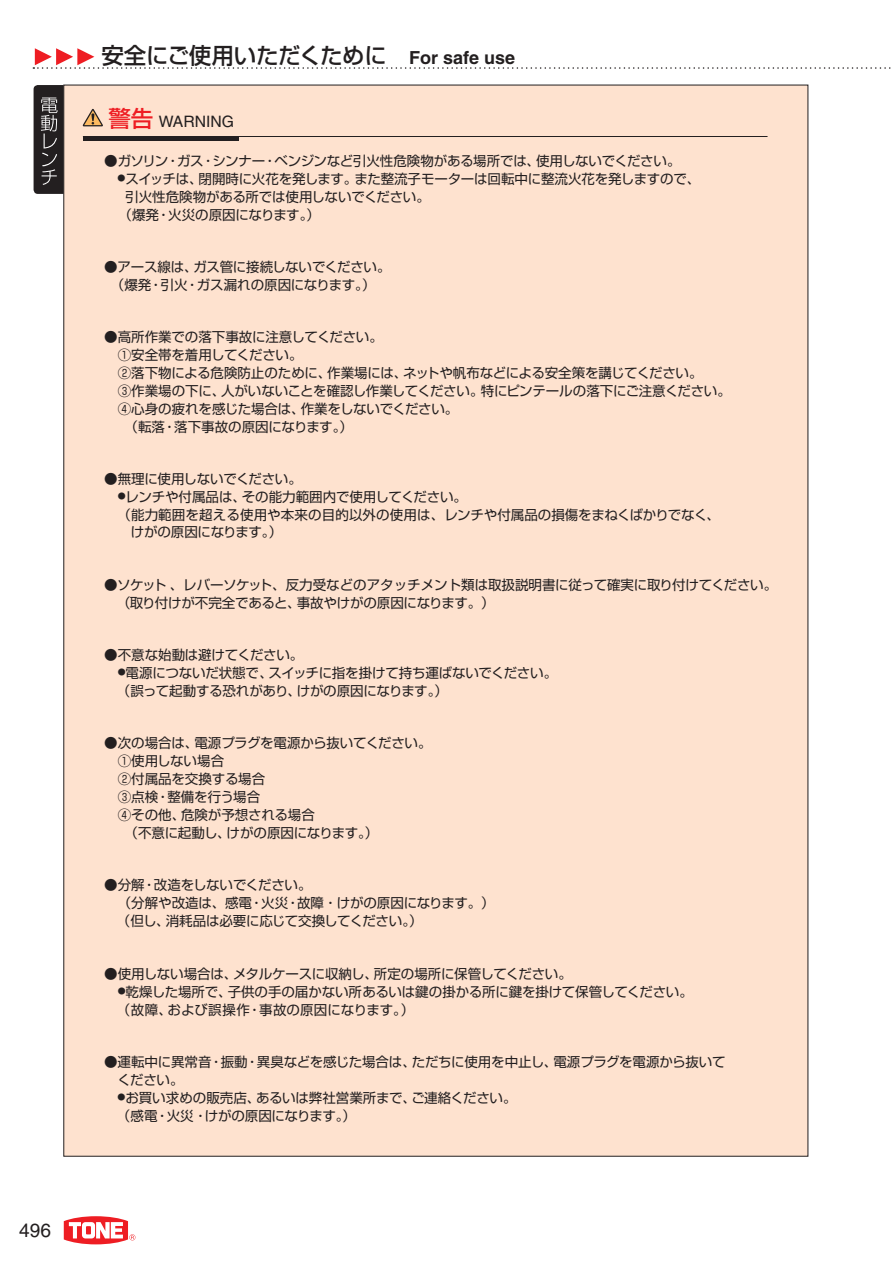
<style>
.page{position:relative;width:893px;height:1263px;background:#fff}
.page>*{position:absolute;margin:0;border:0;box-sizing:border-box;transform-origin:0 0}
.t1{font:22.5px "Shin Go Pro Medium 90 pv RKSJ H";letter-spacing:-.015em;color:#231f20}
.t2{font:19.2px "Helvetica";color:#231f20}
.t3{font:15.75px "Helvetica";color:#231f20}
.t4{font:13.5px/18px "Shin Go Pro Regular 90 pv RKSJ H";letter-spacing:-.015em;color:#231f20}
.s1{font-family:"Helvetica";font-weight:700;font-size:18px}
.s2{font-family:"Shin Go Pro Medium 90 pv RKSJ H";font-size:22.5px;color:#ee1d23}
</style>
<div class="page">
<svg style="left:64px;top:1216px;width:71px;height:28px"></svg>
<div style="left:64px;top:85px;width:744px;height:1071px;background:#fee2cf"></div>
<svg style="left:34px;top:85px;width:30px;height:109px;background:#393536"></svg>
<svg style="left:33px;top:48px;width:858px;height:21px"></svg>
<hr style="left:83px;top:136px;width:684px;height:1px;background:#231f20">
<div style="left:83px;top:136px;width:155px;height:5px;background:#231f20"></div>
<svg style="left:83px;top:109px;width:20px;height:17px"></svg>
<h2 class="t2" style="left:19px;top:1219px;width:33px">496</h2>
<h1 class="t1" style="left:101px;top:37px;width:415px">安全にご使用いただくために <span class="s1">For safe use</span></h1>
<p class="t3" style="left:108px;top:112px;width:127px"><span class="s2">警告</span> WARNING</p>
<p class="t4" style="left:104px;top:150px;width:578px">● ガソリン・ガス・シンナー・ベンジンなど引火性危険物がある場所では、使用しないでください。</p>
<p class="t4" style="left:117px;top:168px;width:584px"><sup>●</sup>スイッチは、閉開時に火花を発します。また整流子モーターは回転中に整流火花を発しますので、</p>
<p class="t4" style="left:125px;top:187px;width:306px">引火性危険物がある所では使用しないでください。</p>
<p class="t4" style="left:118px;top:204px;width:203px">（爆発・火災の原因になります。）</p>
<p class="t4" style="left:111px;top:257px;width:281px;text-indent:-7px">● アース線は、ガス管に接続しないでください。（爆発・引火・ガス漏れの原因になります。）</p>
<p class="t4" style="left:104px;top:327px;width:280px">● 高所作業での落下事故に注意してください。</p>
<p class="t4" style="left:118px;top:345px;width:186px">①安全帯を着用してください。</p>
<p class="t4" style="left:118px;top:363px;width:586px">②落下物による危険防止のために、作業場には、ネットや帆布などによる安全策を講じてください。</p>
<p class="t4" style="left:118px;top:381px;width:615px">③作業場の下に、人がいないことを確認し作業してください。特にピンテールの落下にご注意ください。</p>
<p class="t4" style="left:118px;top:399px;width:342px">④ 心身の疲れを感じた場合は、作業をしないでください。</p>
<p class="t4" style="left:124px;top:417px;width:230px">（転落・落下事故の原因になります。）</p>
<p class="t4" style="left:104px;top:469px;width:199px">● 無理に使用しないでください。</p>
<p class="t4" style="left:117px;top:487px;width:604px"><sup>●</sup>レンチや付属品は、その能力範囲内で使用してください。<br>（能力範囲を超える使用や本来の目的以外の使用は、レンチや付属品の損傷をまねくばかりでなく、</p>
<p class="t4" style="left:131px;top:521px;width:153px">けがの原因になります。）</p>
<p class="t4" style="left:117px;top:575px;width:662px;text-indent:-13px">● ソケット、レバーソケット、反力受などのアタッチメント類は取扱説明書に従って確実に取り付けてください。（取り付けが不完全であると、事故やけがの原因になります。）</p>
<p class="t4" style="left:104px;top:645px;width:201px">● 不意な始動は避けてください。</p>
<p class="t4" style="left:117px;top:663px;width:442px"><sup>●</sup>電源につないだ状態で、スイッチに指を掛けて持ち運ばないでください。（誤って起動する恐れがあり、けがの原因になります。）</p>
<p class="t4" style="left:104px;top:733px;width:329px">● 次の場合は、電源プラグを電源から抜いてください。</p>
<p class="t4" style="left:118px;top:751px;width:108px">①使用しない場合</p>
<p class="t4" style="left:118px;top:769px;width:149px">②付属品を交換する場合</p>
<p class="t4" style="left:118px;top:787px;width:144px">③点検・整備を行う場合</p>
<p class="t4" style="left:118px;top:805px;width:199px">④ その他、危険が予想される場合</p>
<p class="t4" style="left:124px;top:823px;width:255px">（不意に起動し、けがの原因になります。）</p>
<p class="t4" style="left:117px;top:875px;width:379px;text-indent:-13px">● 分解・改造をしないでください。<br>（分解や改造は、感電・火災・故障・けがの原因になります。）（但し、消耗品は必要に応じて交換してください。）</p>
<p class="t4" style="left:104px;top:963px;width:469px">● 使用しない場合は、メタルケースに収納し、所定の場所に保管してください。</p>
<p class="t4" style="left:117px;top:981px;width:577px"><sup>●</sup>乾燥した場所で、子供の手の届かない所あるいは鍵の掛かる所に鍵を掛けて保管してください。（故障、および誤操作・事故の原因になります。）</p>
<p class="t4" style="left:118px;top:1051px;width:609px;text-indent:-14px">● 運転中に異常音・振動・異臭などを感じた場合は、ただちに使用を中止し、電源プラグを電源から抜いてください。</p>
<p class="t4" style="left:117px;top:1087px;width:401px"><sup>●</sup>お買い求めの販売店、あるいは弊社営業所まで、ご連絡ください。（感電・火災・けがの原因になります。）</p>
</div>
